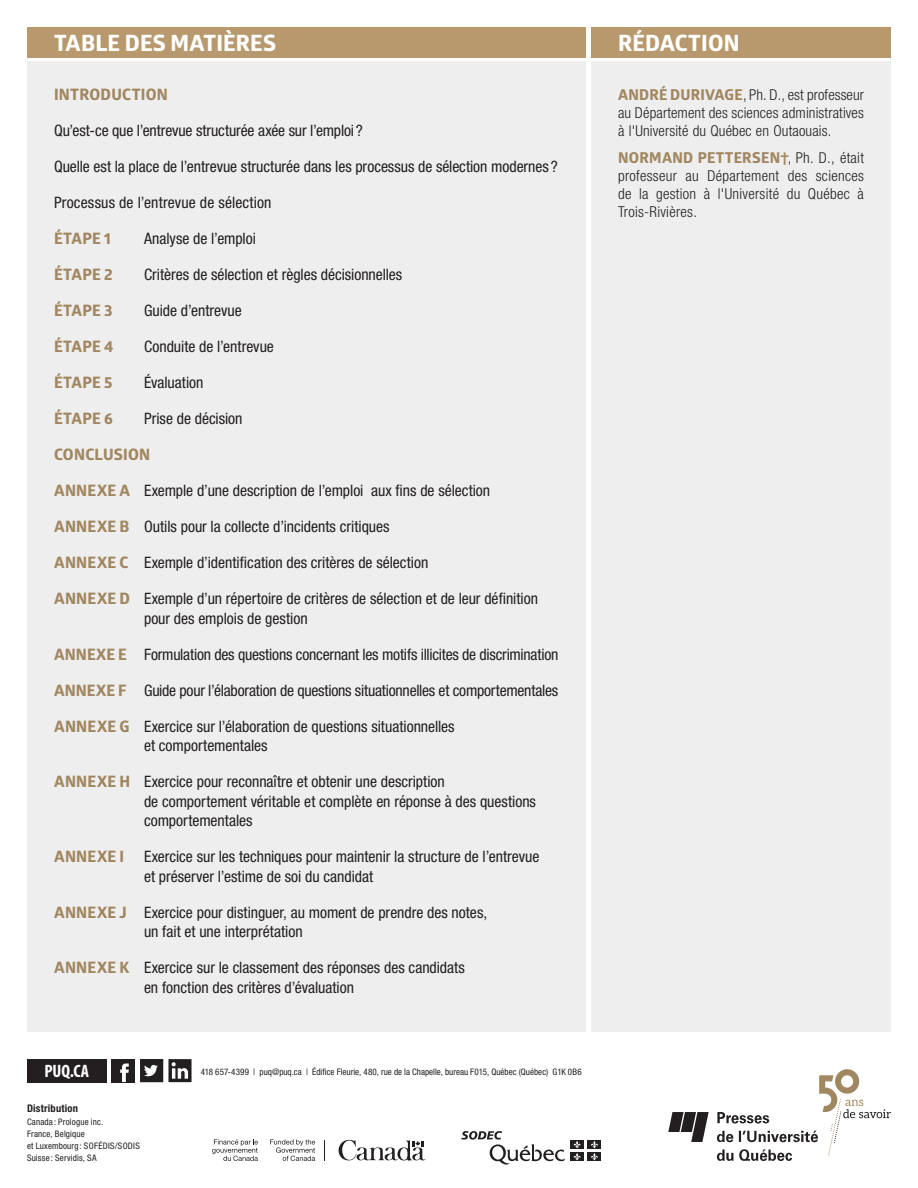
<style>
.page{position:relative;width:918px;height:1188px;background:#fff}
.page>*{position:absolute;margin:0;border:0;box-sizing:border-box;transform-origin:0 0}
.t1{font:700 22.5px "Globerx";letter-spacing:.01em;color:#fff}
.t2{font:700 condensed 18px "Myriad Pro";color:#fff}
._3_Fiche_Niv2-verso{font:condensed 15.75px/19.5px "Helvetica Neue LT Std";letter-spacing:-.005em;color:#231f20}
._3_Fiche_Niv2-verso-2{font:700 15.75px "Globerx";letter-spacing:.015em;color:#a18760}
._7_Fiche_bios_auteur{font:300 condensed 15px/18px "Helvetica Neue LT Std";letter-spacing:.01em;color:#231f20;text-align:justify}
.t3{font:700 condensed 10.5px "Helvetica Neue LT Std";letter-spacing:.02em;color:#231f20}
.t4{font:condensed 9px/12px "Helvetica Neue LT Std";letter-spacing:.015em;color:#231f20}
.s1{font-family:"Globerx";font-weight:700;font-stretch:normal;color:#a18760}
</style>
<div class="page">
<div style="left:591px;top:62px;width:300px;height:970px;background:#eeeeef"></div>
<div style="left:27px;top:62px;width:558px;height:970px;background:#eeeeef"></div>
<svg style="left:668px;top:1112px;width:41px;height:30px"></svg>
<svg style="left:717px;top:1069px;width:174px;height:92px"></svg>
<svg style="left:339px;top:1139px;width:86px;height:22px"></svg>
<svg style="left:212px;top:1139px;width:46px;height:22px"></svg>
<svg style="left:270px;top:1139px;width:45px;height:22px"></svg>
<svg style="left:324px;top:1140px;width:1px;height:21px"></svg>
<div style="left:570px;top:1141px;width:14px;height:8px;background:#231f20"></div>
<div style="left:588px;top:1141px;width:13px;height:8px;background:#231f20"></div>
<div style="left:570px;top:1153px;width:14px;height:8px;background:#231f20"></div>
<svg style="left:574px;top:1141px;width:7px;height:19px"></svg>
<div style="left:588px;top:1153px;width:13px;height:8px;background:#231f20"></div>
<svg style="left:591px;top:1141px;width:7px;height:19px"></svg>
<svg style="left:461px;top:1131px;width:104px;height:34px"></svg>
<div style="left:27px;top:27px;width:558px;height:30px;background:#b8996d"></div>
<div style="left:591px;top:27px;width:300px;height:30px;background:#b8996d"></div>
<div style="left:112px;top:1059px;width:23px;height:23px;background:#231f20"></div>
<svg style="left:120px;top:1064px;width:9px;height:18px"></svg>
<div style="left:27px;top:1059px;width:80px;height:23px;background:#231f20"></div>
<svg style="left:140px;top:1059px;width:52px;height:23px"></svg>
<h1 class="t1" style="left:54px;top:26px;width:224px">TABLE DES MATIÈRES</h1>
<h1 class="t1" style="left:618px;top:26px;width:123px">RÉDACTION</h1>
<p class="_3_Fiche_Niv2-verso-2" style="left:54px;top:83px;width:115px">INTRODUCTION</p>
<p class="_3_Fiche_Niv2-verso" style="left:54px;top:121px;width:310px">Qu’est-ce que l’entrevue structurée axée sur l’emploi?</p>
<p class="_3_Fiche_Niv2-verso" style="left:54px;top:157px;width:505px">Quelle est la place de l’entrevue structurée dans les processus de sélection modernes ?</p>
<p class="_3_Fiche_Niv2-verso" style="left:54px;top:193px;width:219px">Processus de l’entrevue de sélection</p>
<p class="_3_Fiche_Niv2-verso-2" style="left:54px;top:227px;width:58px">ÉTAPE 1</p>
<p class="_3_Fiche_Niv2-verso" style="left:144px;top:229px;width:114px">Analyse de l’emploi</p>
<p class="_3_Fiche_Niv2-verso-2" style="left:54px;top:263px;width:60px">ÉTAPE 2</p>
<p class="_3_Fiche_Niv2-verso" style="left:144px;top:265px;width:260px">Critères de sélection et règles décisionnelles</p>
<p class="_3_Fiche_Niv2-verso-2" style="left:54px;top:299px;width:60px">ÉTAPE 3</p>
<p class="_3_Fiche_Niv2-verso" style="left:144px;top:301px;width:99px">Guide d’entrevue</p>
<p class="_3_Fiche_Niv2-verso-2" style="left:54px;top:335px;width:61px">ÉTAPE 4</p>
<p class="_3_Fiche_Niv2-verso" style="left:144px;top:337px;width:131px">Conduite de l’entrevue</p>
<p class="_3_Fiche_Niv2-verso-2" style="left:54px;top:371px;width:60px">ÉTAPE 5</p>
<p class="_3_Fiche_Niv2-verso" style="left:144px;top:373px;width:61px">Évaluation</p>
<p class="_3_Fiche_Niv2-verso-2" style="left:54px;top:407px;width:60px">ÉTAPE 6</p>
<p class="_3_Fiche_Niv2-verso" style="left:144px;top:409px;width:100px">Prise de décision</p>
<p class="_3_Fiche_Niv2-verso-2" style="left:54px;top:443px;width:98px">CONCLUSION</p>
<p class="_3_Fiche_Niv2-verso" style="left:54px;top:481px;width:438px"><span class="s1">ANNEXE A</span> Exemple d’une description de l’emploi aux fins de sélection</p>
<p class="_3_Fiche_Niv2-verso" style="left:54px;top:517px;width:337px"><span class="s1">ANNEXE B</span> Outils pour la collecte d’incidents critiques</p>
<p class="_3_Fiche_Niv2-verso" style="left:54px;top:553px;width:376px"><span class="s1">ANNEXE C</span> Exemple d’identification des critères de sélection</p>
<p class="_3_Fiche_Niv2-verso" style="left:144px;top:589px;width:396px;text-indent:-90px"><span class="s1">ANNEXE D</span> Exemple d’un répertoire de critères de sélection et de leur définition pour des emplois de gestion</p>
<p class="_3_Fiche_Niv2-verso" style="left:54px;top:644px;width:506px"><span class="s1">ANNEXE E</span> Formulation des questions concernant les motifs illicites de discrimination</p>
<p class="_3_Fiche_Niv2-verso" style="left:54px;top:680px;width:506px"><span class="s1">ANNEXE F</span> Guide pour l’élaboration de questions situationnelles et comportementales</p>
<p class="_3_Fiche_Niv2-verso" style="left:144px;top:716px;width:312px;text-indent:-90px"><span class="s1">ANNEXE G</span> Exercice sur l’élaboration de questions situationnelles et comportementales</p>
<p class="_3_Fiche_Niv2-verso" style="left:144px;top:772px;width:394px;text-indent:-90px"><span class="s1">ANNEXE H</span> Exercice pour reconnaître et obtenir une description<br>de comportement véritable et complète en réponse à des questions comportementales</p>
<p class="_3_Fiche_Niv2-verso-2" style="left:54px;top:845px;width:72px">ANNEXE I</p>
<p class="_3_Fiche_Niv2-verso" style="left:144px;top:847px;width:397px">Exercice sur les techniques pour maintenir la structure de l’entrevue et préserver l’estime de soi du candidat</p>
<p class="_3_Fiche_Niv2-verso" style="left:144px;top:902px;width:345px;text-indent:-90px"><span class="s1">ANNEXE J</span> Exercice pour distinguer, au moment de prendre des notes, un fait et une interprétation</p>
<p class="_3_Fiche_Niv2-verso" style="left:144px;top:958px;width:322px;text-indent:-90px"><span class="s1">ANNEXE K</span> Exercice sur le classement des réponses des candidats en fonction des critères d’évaluation</p>
<p class="t2" style="left:44px;top:1060px;width:46px">PUQ.CA</p>
<p class="t3" style="left:27px;top:1101px;width:53px">Distribution</p>
<p class="t4" style="left:27px;top:1116px;width:114px">Canada: Prologue inc.<br>France, Belgique<br>et Luxembourg: SOFÉDIS/SODIS<br>Suisse: Servidis, SA</p>
<p class="t4" style="left:201px;top:1066px;width:382px">418 657-4399 | puq@puq.ca | Édifice Fleurie, 480, rue de la Chapelle, bureau F015, Québec (Québec) G1K 0B6</p>
<p class="_7_Fiche_bios_auteur" style="left:618px;top:85px;width:247px"><span class="s1">ANDRÉ DURIVAGE</span>, Ph. D., est professeur au Département des sciences administratives à l'Université du Québec en Outaouais.</p>
<p class="_7_Fiche_bios_auteur" style="left:618px;top:148px;width:247px"><span class="s1">NORMAND PETTERSEN†</span>, Ph. D., était professeur au Département des sciences de la gestion à l'Université du Québec à Trois-Rivières.</p>
</div>
